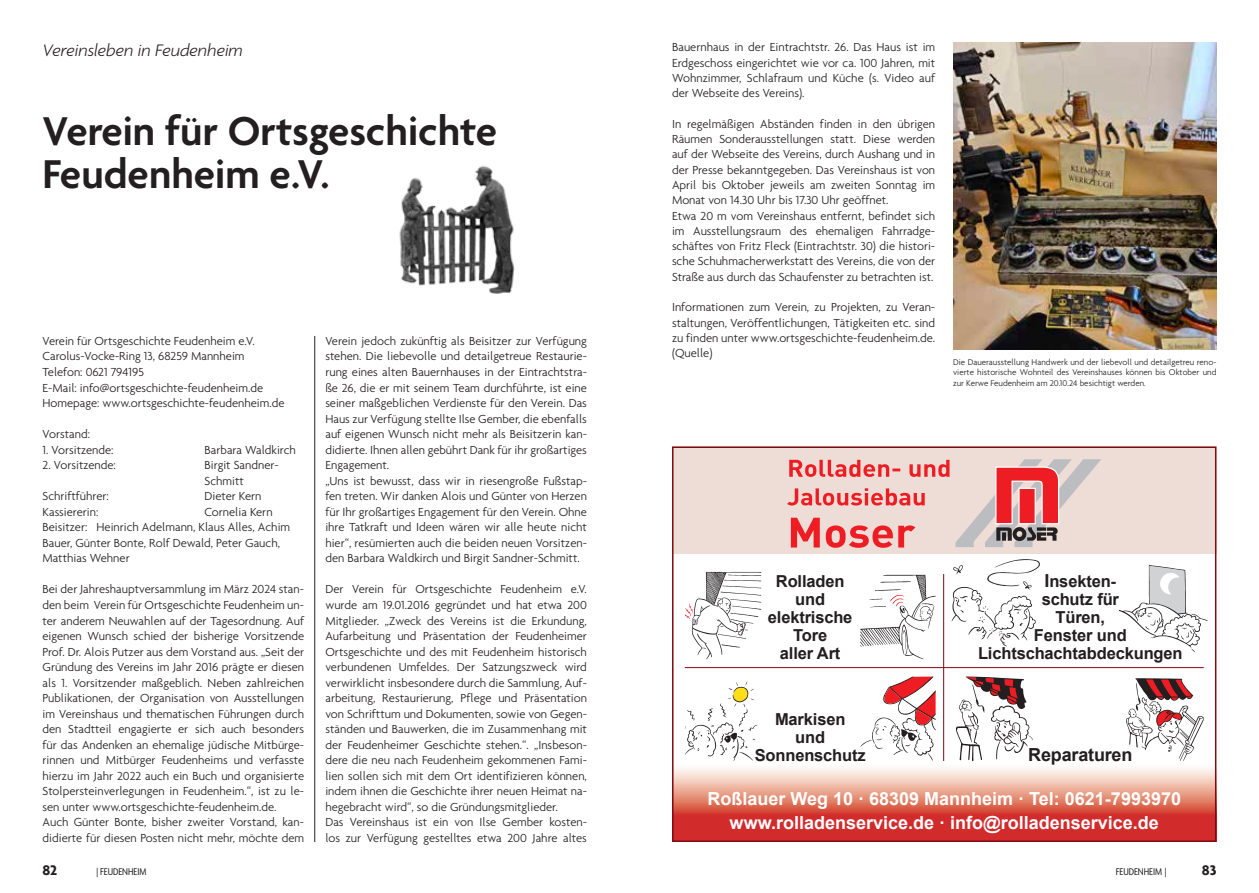
<style>
.page{position:relative;width:1259px;height:893px;background:#fff}
.page>*{position:absolute;margin:0;border:0;box-sizing:border-box;transform-origin:0 0}
.t1{font:600 43.5px/43.5px "Agenda";color:#231f20}
.t2{font:700 18px/24px "Arial";color:#fff;text-align:center}
.t3{font:italic 300 18px "Agenda";color:#231f20}
.t4{font:700 18px "Arial";letter-spacing:-.01em;color:#231f20}
.t5{font:700 16.5px/18px "Arial";letter-spacing:-.01em;color:#231f20;text-align:center}
.t6{font:700 15px "Agenda";color:#231f20}
.t7{font:300 12.6px/15.6px "Agenda";color:#231f20}
.t8{font:condensed 10.5px "Agenda";color:#231f20}
.t9{font:300 9px/10.5px "Agenda";color:#231f20;text-align:justify}
.s1{font-size:18px}
</style>
<div class="page">
<hr style="left:314px;top:336px;width:1px;height:506px;background:#231f20">
<img style="left:399px;top:165px;width:116px;height:128px">
<div style="left:672px;top:446px;width:544px;height:340px;background:#eeddd6"></div>
<svg style="left:675px;top:554px;width:538px;height:285px;background:#f3cbc6"></svg>
<div style="left:672px;top:446px;width:544px;height:396px;border:2px solid #800a12"></div>
<svg style="left:684px;top:572px;width:77px;height:87px;background:#e6e5e5"></svg>
<svg style="left:860px;top:575px;width:75px;height:84px;background:#e8e7e7"></svg>
<svg style="left:685px;top:681px;width:72px;height:80px;background:#efeee9"></svg>
<svg style="left:860px;top:676px;width:75px;height:85px;background:#eacbcc"></svg>
<svg style="left:951px;top:559px;width:89px;height:87px;background:#eee"></svg>
<svg style="left:1119px;top:565px;width:89px;height:87px;background:#eaeaea"></svg>
<svg style="left:956px;top:676px;width:77px;height:85px;background:#d2c8c9"></svg>
<svg style="left:1125px;top:678px;width:78px;height:83px;background:#d3c2c3"></svg>
<svg style="left:787px;top:460px;width:162px;height:88px"></svg>
<svg style="left:955px;top:459px;width:146px;height:88px"></svg>
<hr style="left:685px;top:667px;width:518px;height:1px;background:#800a12">
<hr style="left:943px;top:574px;width:1px;height:187px;background:#800a12">
<img style="left:953px;top:43px;width:263px;height:306px">
<h2 class="t3" style="left:43px;top:40px;width:202px">Vereinsleben in Feudenheim</h2>
<h1 class="t1" style="left:43px;top:112px;width:456px">Verein für Ortsgeschichte<br>Feudenheim e.V.</h1>
<p class="t7" style="left:43px;top:333px;width:243px">Verein für Ortsgeschichte Feudenheim e.V.<br>Carolus-Vocke-Ring 13, 68259 Mannheim Telefon: 0621 794195<br>E-Mail: info@ortsgeschichte-feudenheim.de Homepage: www.ortsgeschichte-feudenheim.de</p>
<p class="t7" style="left:43px;top:426px;width:49px">Vorstand:</p>
<p class="t7" style="left:43px;top:442px;width:73px">1. Vorsitzende:</p>
<p class="t7" style="left:205px;top:442px;width:93px">Barbara Waldkirch</p>
<p class="t7" style="left:43px;top:457px;width:75px">2. Vorsitzende:</p>
<p class="t7" style="left:205px;top:457px;width:76px">Birgit Sandner-<br>Schmitt</p>
<p class="t7" style="left:43px;top:488px;width:68px">Schriftführer:</p>
<p class="t7" style="left:205px;top:488px;width:58px">Dieter Kern</p>
<p class="t7" style="left:43px;top:504px;width:57px">Kassiererin:</p>
<p class="t7" style="left:43px;top:504px;width:249px;text-indent:162px">Cornelia Kern<br>Beisitzer: Heinrich Adelmann, Klaus Alles, Achim<br>Bauer, Günter Bonte, Rolf Dewald, Peter Gauch,<br>Matthias Wehner</p>
<p class="t7" style="left:43px;top:581px;width:263px">Bei der Jahreshauptversammlung im März 2024 stan&shy;den beim Verein für Ortsgeschichte Feudenheim un&shy;ter anderem Neuwahlen auf der Tagesordnung. Auf eigenen Wunsch schied der bisherige Vorsitzende Prof. Dr. Alois Putzer aus dem Vorstand aus. „Seit der Gründung des Vereins im Jahr 2016 prägte er diesen als 1. Vorsitzender maßgeblich. Neben zahlreichen Publikationen, der Organisation von Ausstellungen im Vereinshaus und thematischen Führungen durch den Stadtteil engagierte er sich auch besonders für das Andenken an ehemalige jüdische Mitbürge&shy;rinnen und Mitbürger Feudenheims und verfasste hierzu im Jahr 2022 auch ein Buch und organisierte Stolpersteinverlegungen in Feudenheim.“, ist zu le&shy;sen unter www.ortsgeschichte-feudenheim.de.<br>Auch Günter Bonte, bisher zweiter Vorstand, kan&shy;didierte für diesen Posten nicht mehr, möchte dem</p>
<p class="t6" style="left:43px;top:862px;width:16px">82</p>
<p class="t8" style="left:97px;top:866px;width:51px">| FEUDENHEIM</p>
<p class="t7" style="left:325px;top:333px;width:263px">Verein jedoch zukünftig als Beisitzer zur Verfügung stehen. Die liebevolle und detailgetreue Restaurie&shy;rung eines alten Bauernhauses in der Eintrachtstra&shy;ße 26, die er mit seinem Team durchführte, ist eine seiner maßgeblichen Verdienste für den Verein. Das Haus zur Verfügung stellte Ilse Gember, die ebenfalls auf eigenen Wunsch nicht mehr als Beisitzerin kan&shy;didierte. Ihnen allen gebührt Dank für ihr großartiges Engagement.<br>„Uns ist bewusst, dass wir in riesengroße Fußstap&shy;fen treten. Wir danken Alois und Günter von Herzen für Ihr großartiges Engagement für den Verein. Ohne ihre Tatkraft und Ideen wären wir alle heute nicht hier“, resümierten auch die beiden neuen Vorsitzen&shy;den Barbara Waldkirch und Birgit Sandner-Schmitt.</p>
<p class="t7" style="left:325px;top:581px;width:263px">Der Verein für Ortsgeschichte Feudenheim e.V. wurde am 19.01.2016 gegründet und hat etwa 200<br>Mitglieder. „Zweck des Vereins ist die Erkundung, Aufarbeitung und Präsentation der Feudenheimer Ortsgeschichte und des mit Feudenheim historisch verbundenen Umfeldes. Der Satzungszweck wird verwirklicht insbesondere durch die Sammlung, Auf&shy;arbeitung, Restaurierung, Pflege und Präsentation von Schrifttum und Dokumenten, sowie von Gegen&shy;ständen und Bauwerken, die im Zusammenhang mit der Feudenheimer Geschichte stehen.“. „Insbeson&shy;dere die neu nach Feudenheim gekommenen Fami&shy;lien sollen sich mit dem Ort identifizieren können, indem ihnen die Geschichte ihrer neuen Heimat na&shy;hegebracht wird“, so die Gründungsmitglieder.<br>Das Vereinshaus ist ein von Ilse Gember kosten&shy;los zur Verfügung gestelltes etwa 200 Jahre altes</p>
<p class="t7" style="left:672px;top:40px;width:265px;text-align:justify">Bauernhaus in der Eintrachtstr. 26. Das Haus ist im Erdgeschoss eingerichtet wie vor ca. 100 Jahren, mit Wohnzimmer, Schlafraum und Küche (s. Video auf der Webseite des Vereins).</p>
<p class="t7" style="left:672px;top:116px;width:265px">In regelmäßigen Abständen finden in den übrigen Räumen Sonderausstellungen statt. Diese werden auf der Webseite des Vereins, durch Aushang und in der Presse bekanntgegeben. Das Vereinshaus ist von April bis Oktober jeweils am zweiten Sonntag im Monat von 14.30 Uhr bis 17.30 Uhr geöffnet.<br>Etwa 20 m vom Vereinshaus entfernt, befindet sich im Ausstellungsraum des ehemaligen Fahrradge&shy;schäftes von Fritz Fleck (Eintrachtstr. 30) die histori&shy;sche Schuhmacherwerkstatt des Vereins, die von der Straße aus durch das Schaufenster zu betrachten ist.</p>
<p class="t7" style="left:672px;top:299px;width:265px;text-align:justify">Informationen zum Verein, zu Projekten, zu Veran&shy;staltungen, Veröffentlichungen, Tätigkeiten etc. sind zu finden unter www.ortsgeschichte-feudenheim.de. (Quelle)</p>
<p class="t9" style="left:953px;top:356px;width:265px">Die Dauerausstellung Handwerk und der liebevoll und detailgetreu reno&shy;vierte historische Wohnteil des Vereinshauses können bis Oktober und zur Kerwe Feudenheim am 20.10.24 besichtigt werden.</p>
<h3 class="t5" style="left:768px;top:572px;width:86px">Rolladen und elektrische<br>Tore<br>aller Art</h3>
<h3 class="t5" style="left:755px;top:710px;width:112px">Markisen<br>und<br>Sonnenschutz</h3>
<h3 class="t5" style="left:978px;top:573px;width:206px"><span class="s1">I</span>nsekten-<br>schutz für<br>Türen,<br>Fenster und<br>Lichtschachtabdeckungen</h3>
<h2 class="t4" style="left:1028px;top:742px;width:106px">Reparaturen</h2>
<h2 class="t2" style="left:707px;top:787px;width:475px">Roßlauer Weg 10 · 68309 Mannheim · Tel: 0621-7993970 www.rolladenservice.de · info@rolladenservice.de</h2>
<p class="t8" style="left:1116px;top:866px;width:52px">FEUDENHEIM |</p>
<p class="t6" style="left:1202px;top:862px;width:16px">83</p>
</div>
